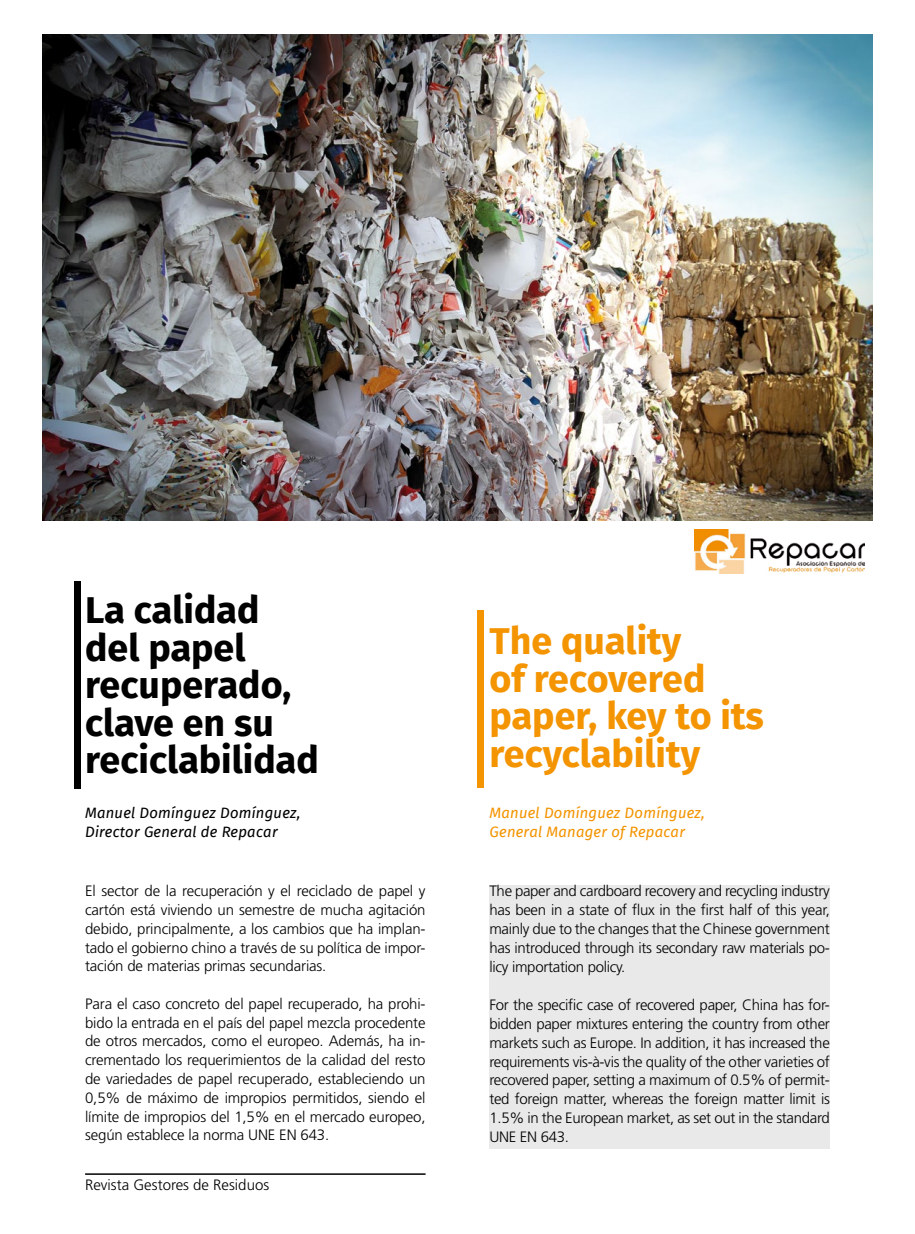
<style>
.page{position:relative;width:915px;height:1234px;background:#fff}
.page>*{position:absolute;margin:0;border:0;box-sizing:border-box;transform-origin:0 0}
.t1{font:700 37.5px/37.5px "Fira Sans";color:#000}
.t2{font:700 37.5px/37.5px "Fira Sans";color:#f39400}
.t3{font:300 15px/18.8px "Frutiger LT Std";letter-spacing:-.01em;color:#000;text-align:justify}
.t4{font:italic 15px/19.5px "Fira Sans";letter-spacing:.01em;color:#000}
.t5{font:italic 15px/19.5px "Fira Sans";letter-spacing:.01em;color:#f39400}
</style>
<div class="page">
<div style="left:489px;top:884px;width:340px;height:264px;background:#e9e9ea"></div>
<div style="left:74px;top:580px;width:7px;height:208px;background:#000"></div>
<div style="left:476px;top:610px;width:7px;height:178px;background:#f39400"></div>
<hr style="left:85px;top:1172px;width:340px;height:2px;background:#000">
<img style="left:43px;top:34px;width:829px;height:486px">
<img style="left:694px;top:529px;width:170px;height:44px">
<h1 class="t1" style="left:85px;top:594px;width:235px">La calidad del papel recuperado, clave en su reciclabilidad</h1>
<h1 class="t2" style="left:489px;top:625px;width:276px">The quality<br>of recovered paper, key to its recyclability</h1>
<p class="t4" style="left:85px;top:803px;width:217px">Manuel Domínguez Domínguez,<br>Director General de Repacar</p>
<p class="t5" style="left:489px;top:803px;width:217px">Manuel Domínguez Domínguez,<br>General Manager of Repacar</p>
<p class="t3" style="left:85px;top:881px;width:342px">El sector de la recuperación y el reciclado de papel y cartón está viviendo un semestre de mucha agitación debido, principalmente, a los cambios que ha implan&shy;tado el gobierno chino a través de su política de impor&shy;tación de materias primas secundarias.</p>
<p class="t3" style="left:85px;top:994px;width:342px">Para el caso concreto del papel recuperado, ha prohi&shy;bido la entrada en el país del papel mezcla procedente de otros mercados, como el europeo. Además, ha in&shy;crementado los requerimientos de la calidad del resto de variedades de papel recuperado, estableciendo un 0,5% de máximo de impropios permitidos, siendo el límite de impropios del 1,5% en el mercado europeo, según establece la norma UNE EN 643.</p>
<p class="t3" style="left:85px;top:1175px;width:185px">Revista Gestores de Residuos</p>
<p class="t3" style="left:489px;top:881px;width:342px">The paper and cardboard recovery and recycling industry has been in a state of flux in the first half of this year, mainly due to the changes that the Chinese government has introduced through its secondary raw materials po&shy;licy importation policy.</p>
<p class="t3" style="left:489px;top:995px;width:342px">For the specific case of recovered paper, China has for&shy;bidden paper mixtures entering the country from other markets such as Europe. In addition, it has increased the requirements vis-à-vis the quality of the other varieties of recovered paper, setting a maximum of 0.5% of permit&shy;ted foreign matter, whereas the foreign matter limit is 1.5% in the European market, as set out in the standard UNE EN 643.</p>
</div>
